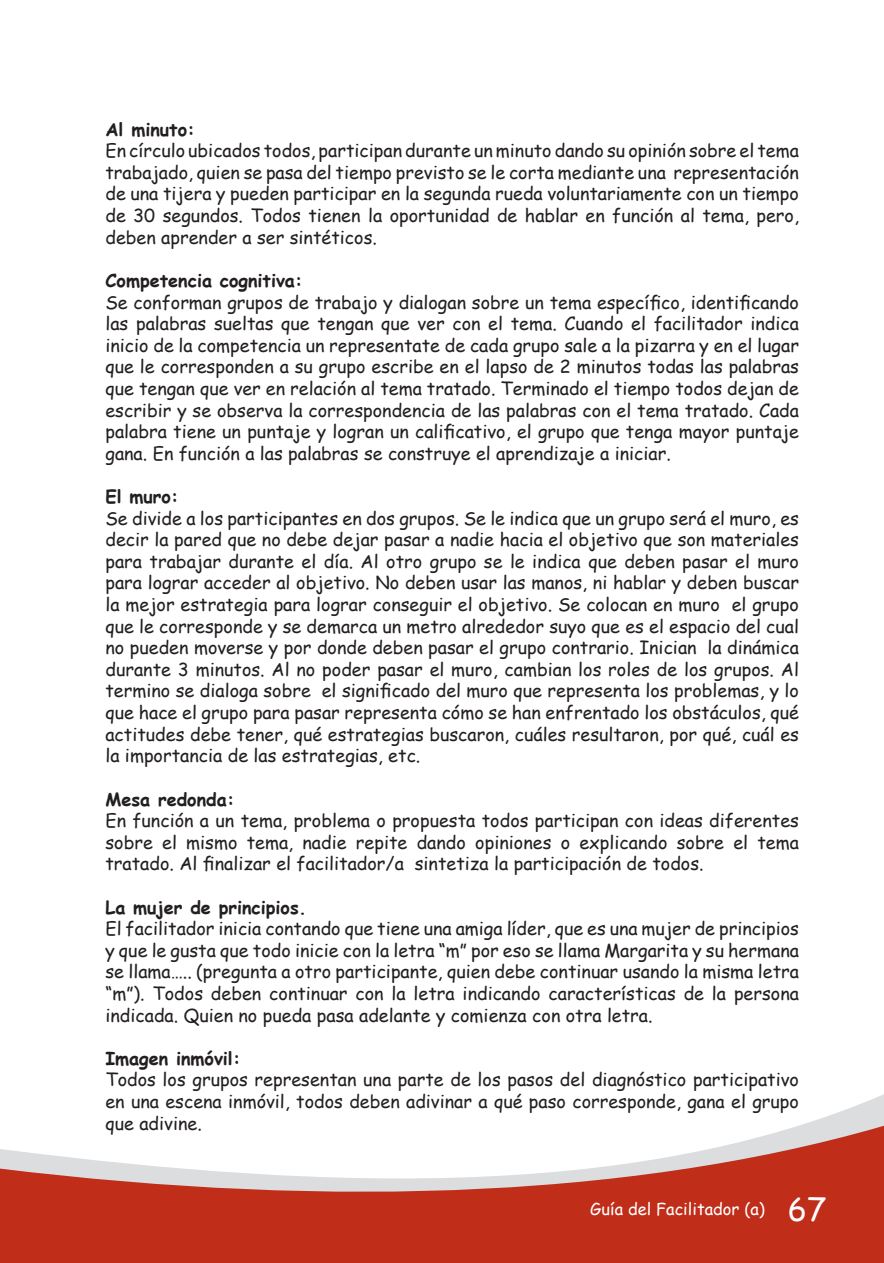
<style>
.page{position:relative;width:884px;height:1263px;background:#fff}
.page>*{position:absolute;margin:0;border:0;box-sizing:border-box;transform-origin:0 0}
.Texto_independiente{font:18px/21.6px "Comic Sans MS";color:#231f20;text-align:justify}
.Texto_independiente-2{font:700 18px "Comic Sans MS";color:#231f20}
.t1{font:16.5px "Comic Sans MS";color:#fff}
.s1{font-size:31.5px}
</style>
<div class="page">
<svg style="left:820px;top:1095px;width:63px;height:24px"></svg>
<svg style="left:0;top:1119px;width:883px;height:144px;fill:#c02d19"></svg>
<p class="Texto_independiente-2" style="left:105px;top:116px;width:91px">Al minuto:</p>
<p class="Texto_independiente" style="left:105px;top:139px;width:695px">En círculo ubicados todos, participan durante un minuto dando su opinión sobre el tema trabajado, quien se pasa del tiempo previsto se le corta mediante una representación de una tijera y pueden participar en la segunda rueda voluntariamente con un tiempo de 30 segundos. Todos tienen la oportunidad de hablar en función al tema, pero, deben aprender a ser sintéticos.</p>
<p class="Texto_independiente-2" style="left:105px;top:267px;width:199px">Competencia cognitiva:</p>
<p class="Texto_independiente" style="left:105px;top:290px;width:695px">Se conforman grupos de trabajo y dialogan sobre un tema específico, identificando las palabras sueltas que tengan que ver con el tema. Cuando el facilitador indica inicio de la competencia un representate de cada grupo sale a la pizarra y en el lugar que le corresponden a su grupo escribe en el lapso de 2 minutos todas las palabras que tengan que ver en relación al tema tratado. Terminado el tiempo todos dejan de escribir y se observa la correspondencia de las palabras con el tema tratado. Cada palabra tiene un puntaje y logran un calificativo, el grupo que tenga mayor puntaje gana. En función a las palabras se construye el aprendizaje a iniciar.</p>
<p class="Texto_independiente-2" style="left:105px;top:483px;width:75px">El muro:</p>
<p class="Texto_independiente" style="left:105px;top:506px;width:695px">Se divide a los participantes en dos grupos. Se le indica que un grupo será el muro, es decir la pared que no debe dejar pasar a nadie hacia el objetivo que son materiales para trabajar durante el día. Al otro grupo se le indica que deben pasar el muro para lograr acceder al objetivo. No deben usar las manos, ni hablar y deben buscar la mejor estrategia para lograr conseguir el objetivo. Se colocan en muro el grupo que le corresponde y se demarca un metro alrededor suyo que es el espacio del cual no pueden moverse y por donde deben pasar el grupo contrario. Inician la dinámica durante 3 minutos. Al no poder pasar el muro, cambian los roles de los grupos. Al termino se dialoga sobre el significado del muro que representa los problemas, y lo que hace el grupo para pasar representa cómo se han enfrentado los obstáculos, qué actitudes debe tener, qué estrategias buscaron, cuáles resultaron, por qué, cuál es la importancia de las estrategias, etc.</p>
<p class="Texto_independiente-2" style="left:105px;top:785px;width:131px">Mesa redonda:</p>
<p class="Texto_independiente" style="left:105px;top:809px;width:695px">En función a un tema, problema o propuesta todos participan con ideas diferentes sobre el mismo tema, nadie repite dando opiniones o explicando sobre el tema tratado. Al finalizar el facilitador/a sintetiza la participación de todos.</p>
<p class="Texto_independiente-2" style="left:105px;top:893px;width:203px">La mujer de principios.</p>
<p class="Texto_independiente" style="left:105px;top:917px;width:695px">El facilitador inicia contando que tiene una amiga líder, que es una mujer de principios y que le gusta que todo inicie con la letra “m” por eso se llama Margarita y su hermana se llama….. (pregunta a otro participante, quien debe continuar usando la misma letra “m”). Todos deben continuar con la letra indicando características de la persona indicada. Quien no pueda pasa adelante y comienza con otra letra.</p>
<p class="Texto_independiente-2" style="left:105px;top:1045px;width:137px">Imagen inmóvil:</p>
<p class="Texto_independiente" style="left:105px;top:1068px;width:695px">Todos los grupos representan una parte de los pasos del diagnóstico participativo en una escena inmóvil, todos deben adivinar a qué paso corresponde, gana el grupo que adivine.</p>
<p class="t1" style="left:590px;top:1197px;width:237px">Guía del Facilitador (a) <span class="s1">67</span></p>
</div>
